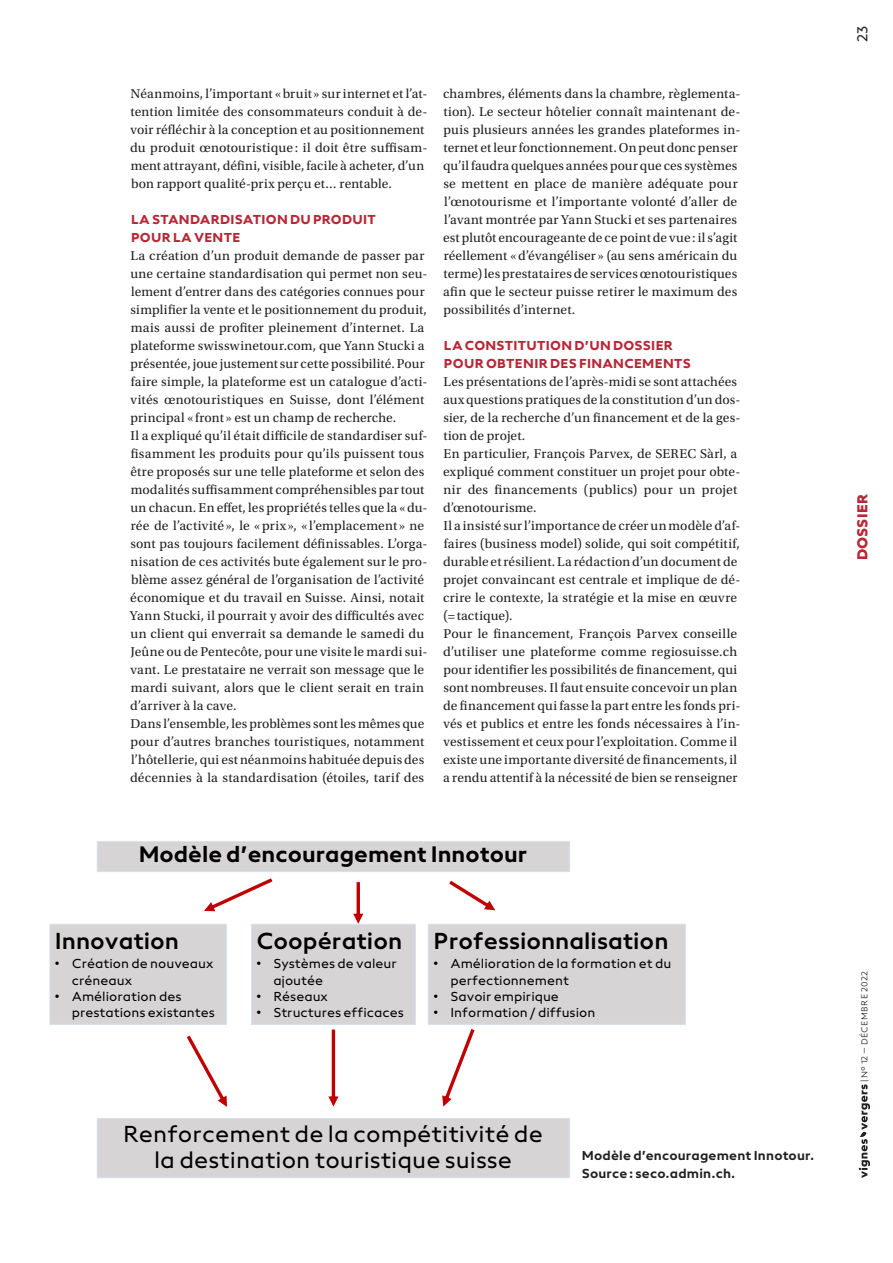
<style>
.page{position:relative;width:893px;height:1263px;background:#fff}
.page>*{position:absolute;margin:0;border:0;box-sizing:border-box;transform-origin:0 0}
.t1{font:24px/25.5px "neue Radial A Regular";color:#000;text-align:center}
.t2{font:24px "neue Radial A Medium";color:#000}
.t3{font:23.25px "neue Radial A Bold";color:#000}
.t4{font:15px "neue Radial A Black";letter-spacing:.015em;color:#b72837}
.t5{font:15px "neue Radial A Regular";color:#231f20}
.t6{font:13.5px/18px "Utopia Std";letter-spacing:.01em;color:#231f20}
.t7{font:13.5px/16.5px "neue Radial A Regular";color:#000}
.t8{font:700 13.5px/18px "neue Radial A Extra";letter-spacing:.015em;color:#b72837}
.t9{font:13.5px/18px "neue Radial A Bold";letter-spacing:.015em;color:#231f20}
.t10{font:9px "neue Radial A Light";letter-spacing:.045em;color:#231f20}
.s1{font-family:"Arial"}
</style>
<div class="page">
<svg style="left:859px;top:1084px;width:11px;height:94px"></svg>
<div style="left:97px;top:1118px;width:473px;height:60px;background:#d6d4d4"></div>
<div style="left:97px;top:1118px;width:473px;height:60px;border:1px solid #dae3f3"></div>
<div style="left:97px;top:841px;width:473px;height:30px;background:#d6d4d4"></div>
<div style="left:97px;top:841px;width:473px;height:31px;border:1px solid #dae3f3"></div>
<div style="left:50px;top:924px;width:177px;height:100px;background:#d6d4d4"></div>
<div style="left:50px;top:924px;width:177px;height:100px;border:1px solid #dae3f3"></div>
<div style="left:251px;top:924px;width:164px;height:100px;background:#d6d4d4"></div>
<div style="left:251px;top:924px;width:165px;height:100px;border:1px solid #dae3f3"></div>
<div style="left:428px;top:924px;width:257px;height:100px;background:#d6d4d4"></div>
<div style="left:428px;top:924px;width:258px;height:100px;border:1px solid #dae3f3"></div>
<svg style="left:204px;top:878px;width:68px;height:33px"></svg>
<svg style="left:353px;top:882px;width:10px;height:42px"></svg>
<svg style="left:449px;top:881px;width:46px;height:29px"></svg>
<svg style="left:187px;top:1035px;width:40px;height:72px"></svg>
<svg style="left:328px;top:1029px;width:10px;height:77px"></svg>
<svg style="left:442px;top:1029px;width:33px;height:77px"></svg>
<p class="t6" style="left:130px;top:85px;width:299px">Néanmoins, l’important «bruit » sur internet et l’at&shy;tention limitée des consommateurs conduit à de&shy;voir réfléchir à la conception et au positionnement du produit œnotouristique : il doit être suffisam&shy;ment attrayant, défini, visible, facile à acheter, d’un bon rapport qualité-prix perçu et… rentable.</p>
<p class="t8" style="left:131px;top:210px;width:247px">LA STANDARDISATION DU PRODUIT<br>POUR LA VENTE</p>
<p class="t6" style="left:130px;top:247px;width:299px">La création d’un produit demande de passer par une certaine standardisation qui permet non seu&shy;lement d’entrer dans des catégories connues pour simplifier la vente et le positionnement du produit, mais aussi de profiter pleinement d’internet. La plateforme swisswinetour.com, que Yann Stucki a présentée, joue justement sur cette possibilité. Pour faire simple, la plateforme est un catalogue d’acti&shy;vités œnotouristiques en Suisse, dont l’élément principal « front » est un champ de recherche.<br>Il a expliqué qu’il était difficile de standardiser suf&shy;fisamment les produits pour qu’ils puissent tous être proposés sur une telle plateforme et selon des modalités suffisamment compréhensibles par tout un chacun. En effet, les propriétés telles que la «du&shy;rée de l’activité », le «prix », « l’emplacement » ne sont pas toujours facilement définissables. L’orga&shy;nisation de ces activités bute également sur le pro&shy;blème assez général de l’organisation de l’activité économique et du travail en Suisse. Ainsi, notait Yann Stucki, il pourrait y avoir des difficultés avec un client qui enverrait sa demande le samedi du Jeûne ou de Pentecôte, pour une visite le mardi sui&shy;vant. Le prestataire ne verrait son message que le mardi suivant, alors que le client serait en train d’arriver à la cave.<br>Dans l’ensemble, les problèmes sont les mêmes que pour d’autres branches touristiques, notamment l’hôtellerie, qui est néanmoins habituée depuis des décennies à la standardisation (étoiles, tarif des</p>
<p class="t6" style="left:443px;top:85px;width:299px">chambres, éléments dans la chambre, règlementa&shy;tion). Le secteur hôtelier connaît maintenant de&shy;puis plusieurs années les grandes plateformes in&shy;ternet et leur fonctionnement. On peut donc penser qu’il faudra quelques années pour que ces systèmes se mettent en place de manière adéquate pour l’œnotourisme et l’importante volonté d’aller de l’avant montrée par Yann Stucki et ses partenaires est plutôt encourageante de ce point de vue : il s’agit réellement «d’évangéliser » (au sens américain du terme) les prestataires de services œnotouristiques afin que le secteur puisse retirer le maximum des possibilités d’internet.</p>
<p class="t8" style="left:444px;top:336px;width:249px">LA CONSTITUTION D’UN DOSSIER<br>POUR OBTENIR DES FINANCEMENTS</p>
<p class="t6" style="left:443px;top:373px;width:299px">Les présentations de l’après-midi se sont attachées aux questions pratiques de la constitution d’un dos&shy;sier, de la recherche d’un financement et de la ges&shy;tion de projet.<br>En particulier, François Parvex, de SEREC Sàrl, a expliqué comment constituer un projet pour obte&shy;nir des financements (publics) pour un projet d’œnotourisme.<br>Il a insisté sur l’importance de créer un modèle d’af&shy;faires (business model) solide, qui soit compétitif, durable et résilient. La rédaction d’un document de projet convaincant est centrale et implique de dé&shy;crire le contexte, la stratégie et la mise en œuvre (=tactique).<br>Pour le financement, François Parvex conseille d’utiliser une plateforme comme regiosuisse.ch pour identifier les possibilités de financement, qui sont nombreuses. Il faut ensuite concevoir un plan de financement qui fasse la part entre les fonds pri&shy;vés et publics et entre les fonds nécessaires à l’in&shy;vestissement et ceux pour l’exploitation. Comme il existe une importante diversité de financements, il a rendu attentif à la nécessité de bien se renseigner</p>
<h2 class="t3" style="left:139px;top:840px;width:390px">Modèle d’encouragement Innotour</h2>
<h1 class="t2" style="left:55px;top:927px;width:126px">Innovation</h1>
<p class="t7" style="left:72px;top:955px;width:143px;text-indent:-17px"><span class="s1">•</span> Création de nouveaux créneaux</p>
<p class="t7" style="left:72px;top:988px;width:145px;text-indent:-17px"><span class="s1">•</span> Amélioration des prestations existantes</p>
<h1 class="t2" style="left:256px;top:927px;width:147px">Coopération</h1>
<p class="t7" style="left:273px;top:955px;width:125px;text-indent:-17px"><span class="s1">•</span> Systèmes de valeur ajoutée</p>
<p class="t7" style="left:256px;top:988px;width:73px"><span class="s1">•</span> Réseaux</p>
<p class="t7" style="left:256px;top:1004px;width:149px"><span class="s1">•</span> Structures efficaces</p>
<h1 class="t2" style="left:434px;top:927px;width:236px">Professionnalisation</h1>
<p class="t7" style="left:450px;top:955px;width:222px;text-indent:-17px"><span class="s1">•</span> Amélioration de la formation et du perfectionnement</p>
<p class="t7" style="left:434px;top:988px;width:127px"><span class="s1">•</span> Savoir empirique</p>
<p class="t7" style="left:434px;top:1004px;width:163px"><span class="s1">•</span> Information / diffusion</p>
<h1 class="t1" style="left:123px;top:1121px;width:421px">Renforcement de la compétitivité de la destination touristique suisse</h1>
<p class="t9" style="left:582px;top:1146px;width:234px">Modèle d’encouragement Innotour.<br>Source: seco.admin.ch.</p>
<p class="t5" style="left:853px;top:42px;width:18px;rotate:-90deg">23</p>
<p class="t4" style="left:853px;top:560px;width:68px;rotate:-90deg">DOSSIER</p>
<p class="t10" style="left:859px;top:1082px;width:113px;rotate:-90deg">| Nº 12 – DÉCEMBRE 2022</p>
</div>
